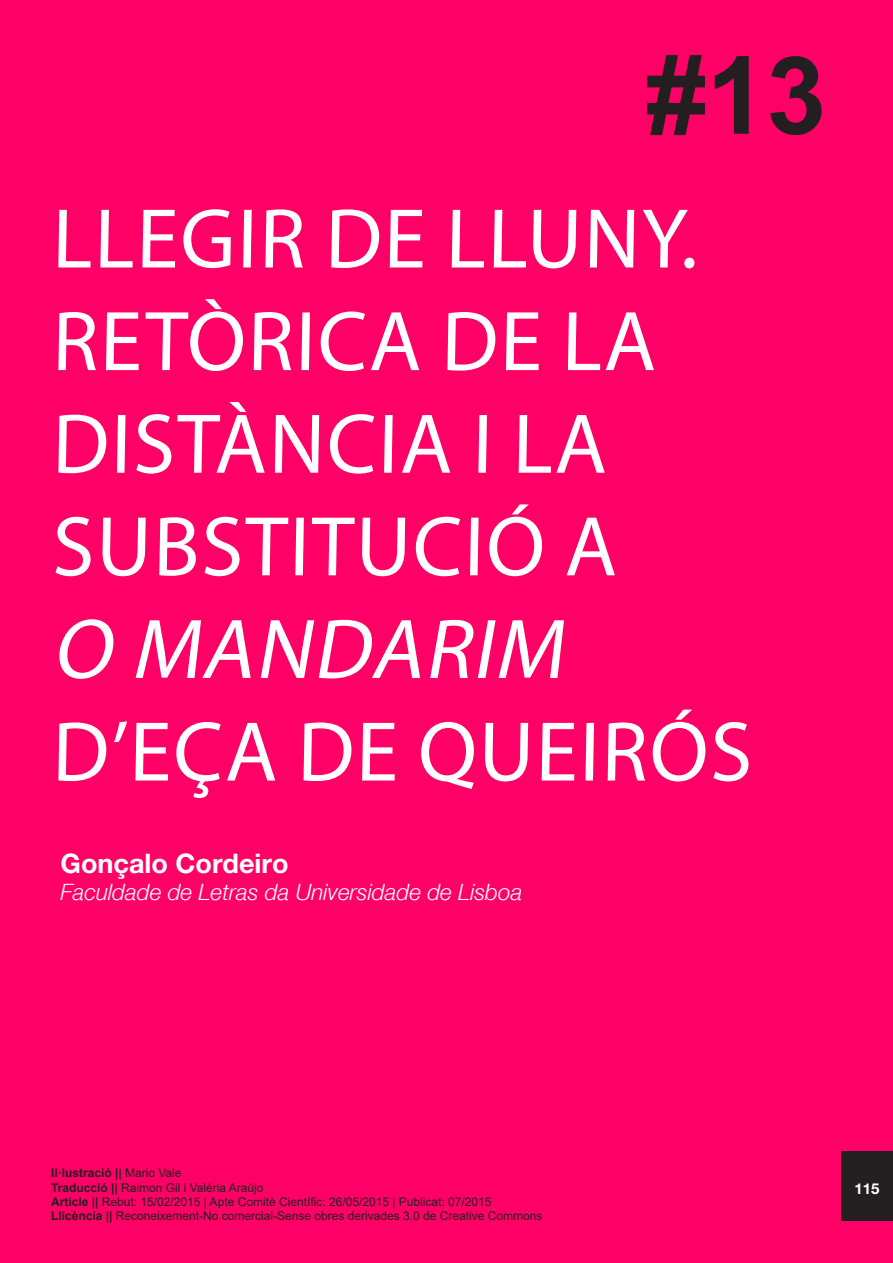
<style>
.page{position:relative;width:893px;height:1263px;background:#f06}
.page>*{position:absolute;margin:0;border:0;box-sizing:border-box;transform-origin:0 0}
.t1{font:700 108px "Arial";color:#231f20}
.t2{font:85.5px/102.6px "Myriad Pro";letter-spacing:.005em;color:#fff}
.t3{font:italic 85.5px "Myriad Pro";color:#fff}
.t4{font:700 27px "Helvetica Neue";color:#fff}
.t5{font:italic 22.5px "Helvetica Neue";color:#fff}
.t6{font:700 15px "Helvetica Neue";color:#fff}
.t7{font:12px/14.4px "Arial";color:#231f20}
.s1{font-weight:700}
</style>
<div class="page">
<div style="left:841px;top:1151px;width:52px;height:70px;background:#231f20"></div>
<h1 class="t1" style="left:646px;top:36px;width:182px">#13</h1>
<h2 class="t2" style="left:52px;top:186px;width:649px">LLEGIR DE LLUNY.<br>RETÒRICA DE LA<br>DISTÀNCIA I LA<br>SUBSTITUCIÓ A</h2>
<h2 class="t3" style="left:52px;top:596px;width:530px">O MANDARIM</h2>
<h2 class="t2" style="left:52px;top:699px;width:703px">D’EÇA DE QUEIRÓS</h2>
<h3 class="t4" style="left:61px;top:846px;width:229px">Gonçalo Cordeiro</h3>
<h3 class="t5" style="left:61px;top:880px;width:463px">Faculdade de Letras da Universidade de Lisboa</h3>
<p class="t7" style="left:51px;top:1166px;width:493px"><span class="s1">Il·lustració ||</span> Mario Vale<br><span class="s1">Traducció ||</span> Raimon Gil i Valéria Araújo<br><span class="s1">Article ||</span> Rebut: 15/02/2015 | Apte Comitè Científic: 26/05/2015 | Publicat: 07/2015<br><span class="s1">Llicència ||</span> Reconeixement-No comercial-Sense obres derivades 3.0 de Creative Commons</p>
<p class="t6" style="left:854px;top:1179px;width:27px">115</p>
</div>
